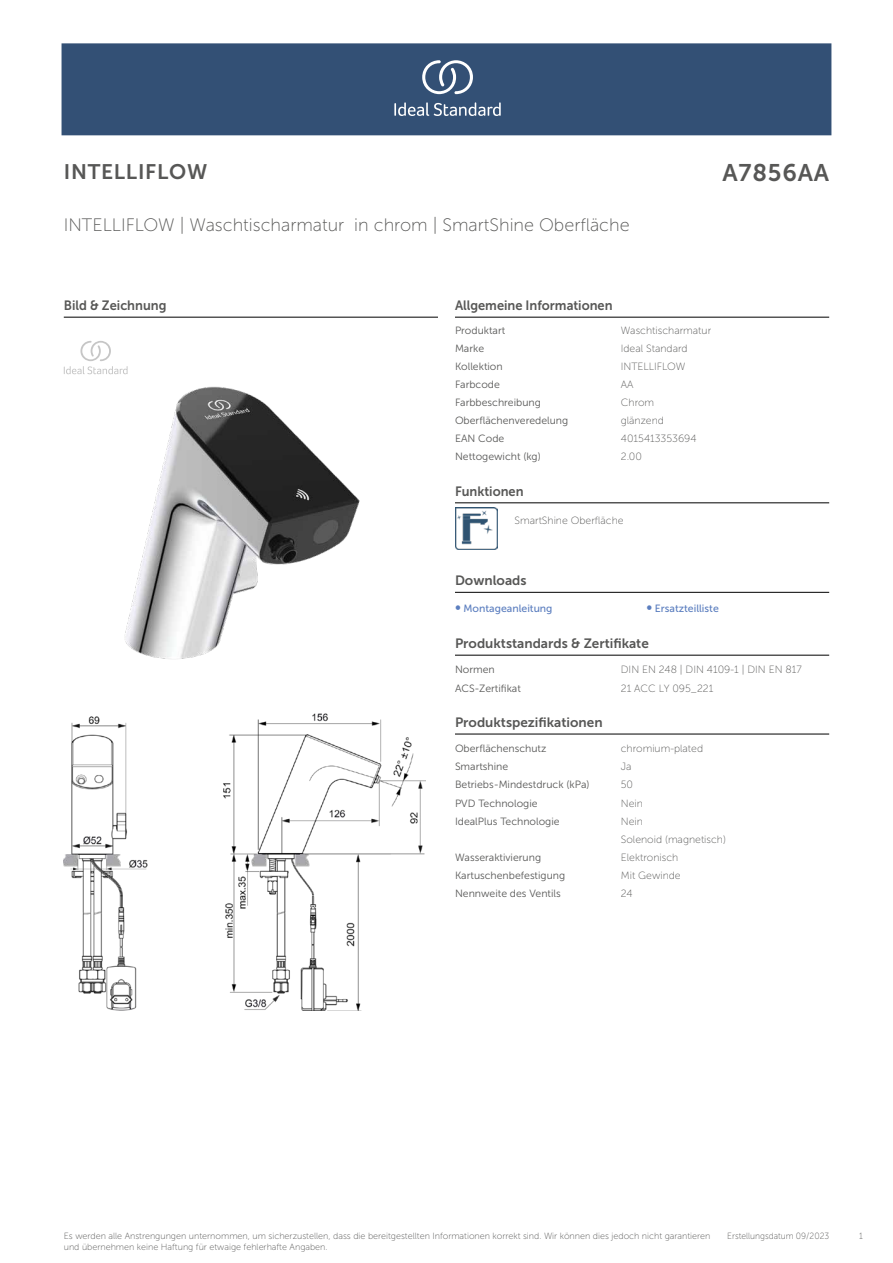
<style>
.page{position:relative;width:893px;height:1263px;background:#fff}
.page>*{position:absolute;margin:0;border:0;box-sizing:border-box;transform-origin:0 0}
.t1{font:24px "Museo Sans 700";letter-spacing:.035em;color:#575756}
.t2{font:21px "Museo Sans 700";letter-spacing:.035em;color:#575756}
.t3{font:18px "Museo Sans 100";color:#575756}
.t4{font:13.5px "Museo Sans 700";color:#575756}
.t5{font:13.5px "Museo Sans 700";color:#575756;scale:.95 1}
.t6{font:10.5px "Museo Sans 300";color:#575756}
.t7{font:10.5px/18.1px "Museo Sans 100";color:#575756}
.t8{font:10.5px "Museo Sans 500";color:#5b7ebf}
.t9{font:9px "Museo Sans 100";color:#575756}
.t10{font:9px "Museo Sans 100";color:#575756;scale:.95 1}
.s1{font-size:15px}
</style>
<div class="page">
<div style="left:62px;top:43px;width:769px;height:92px;background:#335075"></div>
<svg style="left:394px;top:102px;width:107px;height:14px"></svg>
<svg style="left:422px;top:60px;width:51px;height:34px"></svg>
<hr style="left:455px;top:317px;width:374px;height:1px;background:#000">
<hr style="left:455px;top:503px;width:374px;height:1px;background:#000">
<img style="left:455px;top:507px;width:42px;height:43px">
<hr style="left:455px;top:592px;width:374px;height:1px;background:#000">
<hr style="left:455px;top:655px;width:374px;height:1px;background:#000">
<hr style="left:455px;top:734px;width:374px;height:1px;background:#000">
<hr style="left:64px;top:317px;width:374px;height:1px;background:#000">
<svg style="left:64px;top:341px;width:64px;height:33px"></svg>
<img style="left:64px;top:713px;width:361px;height:297px">
<img style="left:124px;top:386px;width:236px;height:273px">
<h2 class="t2" style="left:64px;top:160px;width:145px">INTELLIFLOW</h2>
<h1 class="t1" style="left:722px;top:160px;width:108px">A7856AA</h1>
<h3 class="t3" style="left:64px;top:215px;width:567px">INTELLIFLOW | Waschtischarmatur in chrom | SmartShine Oberfläche</h3>
<p class="t5" style="left:64px;top:298px;width:110px">Bild &amp; Zeichnung</p>
<p class="t5" style="left:455px;top:298px;width:167px">Allgemeine Informationen</p>
<p class="t6" style="left:455px;top:324px;width:52px">Produktart</p>
<p class="t7" style="left:621px;top:321px;width:92px">Waschtischarmatur</p>
<p class="t6" style="left:455px;top:343px;width:31px">Marke</p>
<p class="t7" style="left:621px;top:339px;width:68px">Ideal Standard</p>
<p class="t6" style="left:455px;top:361px;width:49px">Kollektion</p>
<p class="t7" style="left:621px;top:357px;width:66px">INTELLIFLOW</p>
<p class="t6" style="left:455px;top:379px;width:46px">Farbcode</p>
<p class="t7" style="left:621px;top:375px;width:14px">AA</p>
<p class="t6" style="left:455px;top:397px;width:87px">Farbbeschreibung</p>
<p class="t7" style="left:621px;top:393px;width:35px">Chrom</p>
<p class="t6" style="left:455px;top:415px;width:115px">Oberflächenveredelung</p>
<p class="t7" style="left:621px;top:412px;width:45px">glänzend</p>
<p class="t6" style="left:455px;top:433px;width:51px">EAN Code</p>
<p class="t7" style="left:621px;top:430px;width:77px">4015413353694</p>
<p class="t6" style="left:455px;top:451px;width:87px">Nettogewicht (kg)</p>
<p class="t7" style="left:621px;top:448px;width:23px">2.00</p>
<p class="t5" style="left:455px;top:484px;width:74px">Funktionen</p>
<p class="t7" style="left:514px;top:511px;width:111px">SmartShine Oberfläche</p>
<p class="t4" style="left:455px;top:573px;width:73px">Downloads</p>
<p class="t8" style="left:455px;top:602px;width:99px"><span class="s1">•</span> Montageanleitung</p>
<p class="t8" style="left:646px;top:602px;width:74px"><span class="s1">•</span> Ersatzteilliste</p>
<p class="t4" style="left:455px;top:636px;width:195px">Produktstandards &amp; Zertifikate</p>
<p class="t6" style="left:455px;top:664px;width:41px">Normen</p>
<p class="t7" style="left:621px;top:661px;width:182px">DIN EN 248 | DIN 4109-1 | DIN EN 817</p>
<p class="t6" style="left:455px;top:682px;width:67px">ACS-Zertifikat</p>
<p class="t7" style="left:621px;top:679px;width:94px">21 ACC LY 095_221</p>
<p class="t4" style="left:455px;top:715px;width:149px">Produktspezifikationen</p>
<p class="t6" style="left:455px;top:743px;width:93px">Oberflächenschutz</p>
<p class="t7" style="left:621px;top:740px;width:84px">chromium-plated</p>
<p class="t6" style="left:455px;top:761px;width:55px">Smartshine</p>
<p class="t7" style="left:621px;top:758px;width:12px">Ja</p>
<p class="t6" style="left:455px;top:779px;width:136px">Betriebs-Mindestdruck (kPa)</p>
<p class="t7" style="left:621px;top:776px;width:14px">50</p>
<p class="t6" style="left:455px;top:797px;width:84px">PVD Technologie</p>
<p class="t7" style="left:621px;top:794px;width:24px">Nein</p>
<p class="t6" style="left:455px;top:815px;width:106px">IdealPlus Technologie</p>
<p class="t7" style="left:621px;top:812px;width:107px">Nein<br>Solenoid (magnetisch)</p>
<p class="t6" style="left:455px;top:851px;width:88px">Wasseraktivierung</p>
<p class="t7" style="left:621px;top:848px;width:59px">Elektronisch</p>
<p class="t6" style="left:455px;top:870px;width:112px">Kartuschenbefestigung</p>
<p class="t7" style="left:621px;top:866px;width:61px">Mit Gewinde</p>
<p class="t6" style="left:455px;top:888px;width:107px">Nennweite des Ventils</p>
<p class="t7" style="left:621px;top:884px;width:13px">24</p>
<p class="t10" style="left:727px;top:1231px;width:109px">Erstellungsdatum 09/2023</p>
<p class="t9" style="left:64px;top:1231px;width:648px">Es werden alle Anstrengungen unternommen, um sicherzustellen, dass die bereitgestellten Informationen korrekt sind. Wir können dies jedoch nicht garantieren</p>
<p class="t10" style="left:859px;top:1231px;width:5px">1</p>
<p class="t9" style="left:64px;top:1242px;width:265px">und übernehmen keine Haftung für etwaige fehlerhafte Angaben.</p>
</div>
